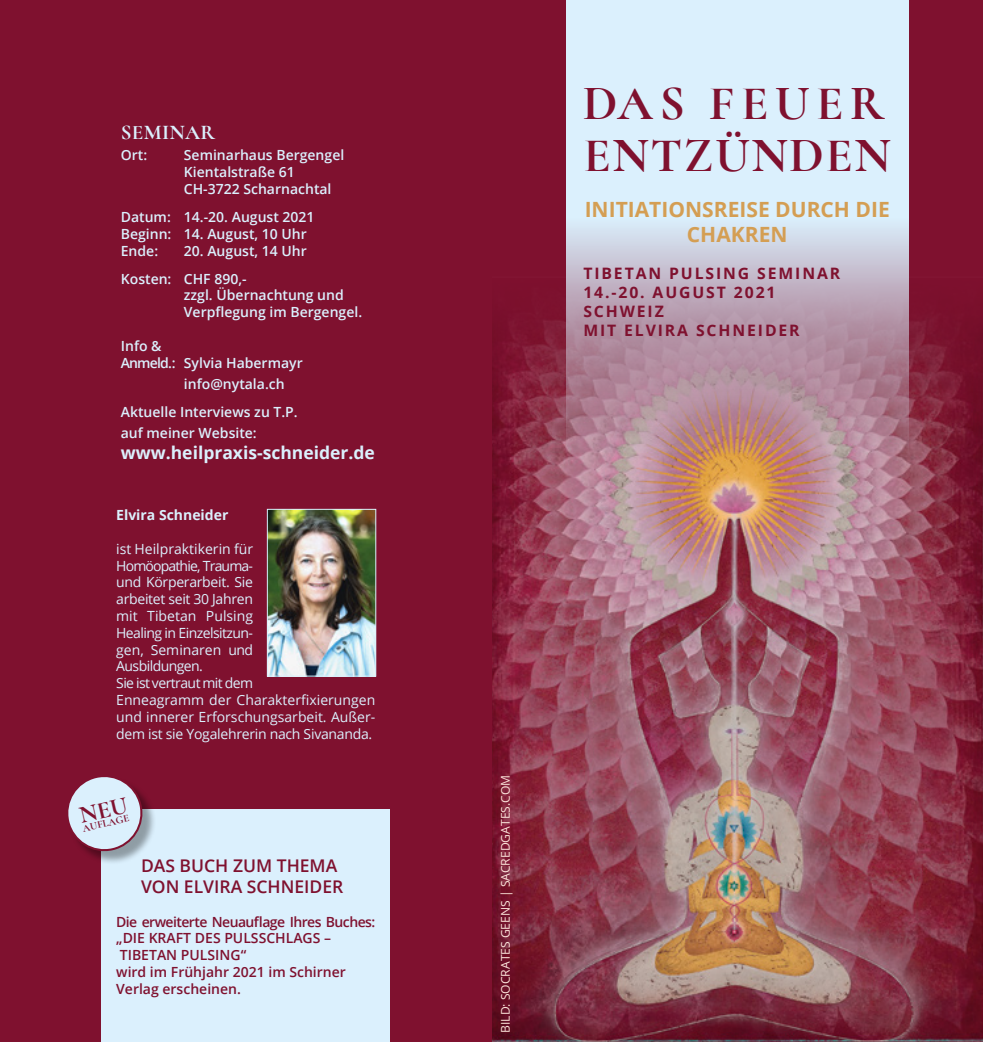
<style>
.page{position:relative;width:983px;height:1042px;background:#fff}
.page>*{position:absolute;margin:0;border:0;box-sizing:border-box;transform-origin:0 0}
.t1{font:700 49.52px/52.3px "Cormorant Garamond";letter-spacing:.03em;color:#7f112f}
.t2{font:700 21px/25.2px "Open Sans";color:#d49e53;text-align:center}
.t3{font:700 21px "Cormorant Garamond";letter-spacing:.01em;color:#dbf0fd}
.t4{font:600 17.5px/21px "Open Sans";color:#7f112f}
.t5{font:700 17.5px "Open Sans";color:#dbf0fd}
.t6{font:700 15.75px/18.9px "Open Sans";letter-spacing:.12em;color:#7f112f}
.t7{font:14px/16.8px "Open Sans";letter-spacing:-.02em;color:#dbf0fd}
.t8{font:600 14px/16.8px "Open Sans";color:#dbf0fd}
.t9{font:600 14px/16.8px "Open Sans";color:#7f112f}
.t10{font:700 14px "Open Sans";color:#dbf0fd}
.t11{font:12.08px "Open Sans";color:#fce4da}
.t12{font:700 10.5px "Cormorant Garamond";color:#7f112f}
</style>
<div class="page">
<img style="left:491px;top:446px;width:491px;height:596px">
<svg style="left:491px;top:0;width:491px;height:446px;fill:#7f112f"></svg>
<svg style="left:565px;top:0;width:343px;height:452px;fill:#d7e8f5"></svg>
<div style="left:0;top:0;width:491px;height:1042px;background:#7f112f"></div>
<img style="left:269px;top:511px;width:105px;height:163px">
<div style="left:267px;top:509px;width:109px;height:167px;border:1px solid #dbf0fd"></div>
<div style="left:101px;top:809px;width:289px;height:233px;background:#dbf0fd"></div>
<div style="left:69px;top:777px;width:88px;height:88px;background:#000;opacity:.35"></div>
<svg style="left:68px;top:777px;width:77px;height:77px"></svg>
<h2 class="t3" style="left:121px;top:120px;width:95px">SEMINAR</h2>
<p class="t8" style="left:121px;top:146px;width:28px">Ort:</p>
<p class="t8" style="left:184px;top:146px;width:162px">Seminarhaus Bergengel<br>Kientalstraße 61<br>CH-3722 Scharnachtal</p>
<p class="t8" style="left:121px;top:208px;width:195px">Datum: 14.-20. August 2021<br>Beginn: 14. August, 10 Uhr<br>Ende:</p>
<p class="t8" style="left:121px;top:236px;width:187px;line-height:28px;text-indent:63px">20. August, 14 Uhr<br>Kosten: CHF 890,-</p>
<p class="t8" style="left:184px;top:286px;width:180px">zzgl. Übernachtung und<br>Verpflegung im Bergengel.</p>
<p class="t8" style="left:121px;top:337px;width:183px">Info &amp;<br>Anmeld.: Sylvia Habermayr</p>
<p class="t8" style="left:121px;top:369px;width:178px;line-height:28px;text-indent:63px">info@nytala.ch<br>Aktuelle Interviews zu T.P.</p>
<p class="t8" style="left:121px;top:424px;width:137px">auf meiner Website:</p>
<p class="t5" style="left:121px;top:440px;width:255px">www.heilpraxis-schneider.de</p>
<p class="t10" style="left:116px;top:505px;width:114px">Elvira Schneider</p>
<p class="t7" style="left:116px;top:540px;width:260px">ist Heilpraktikerin für<br>Homöopathie, Trauma-<br>und Körperarbeit. Sie<br>arbeitet seit 30 Jahren<br>mit Tibetan Pulsing<br>Healing in Einzelsitzun-<br>gen, Seminaren und<br>Ausbildungen.<br>Sie ist vertraut mit dem<br>Enneagramm der Charakterfixierungen und innerer Erforschungsarbeit. Außer&shy;dem ist sie Yogalehrerin nach Sivananda.</p>
<p class="t12" style="left:81px;top:822px;width:49px;rotate:-13deg">AUFLAGE</p>
<p class="t4" style="left:141px;top:855px;width:204px">DAS BUCH ZUM THEMA<br>VON ELVIRA SCHNEIDER</p>
<p class="t9" style="left:116px;top:913px;width:260px">Die erweiterte Neuauflage Ihres Buches: „DIE KRAFT DES PULSSCHLAGS –<br>TIBETAN PULSING“<br>wird im Frühjahr 2021 im Schirner<br>Verlag erscheinen.</p>
<h1 class="t1" style="left:582px;top:77px;width:309px">DAS FEUER<br>ENTZÜNDEN</h1>
<h2 class="t2" style="left:584px;top:196px;width:306px">INITIATIONSREISE DURCH DIE<br>CHAKREN</h2>
<p class="t6" style="left:583px;top:264px;width:258px">TIBETAN PULSING SEMINAR<br>14.-20. AUGUST 2021<br>SCHWEIZ<br>MIT ELVIRA SCHNEIDER</p>
<p class="t11" style="left:497px;top:1033px;width:259px;rotate:-90deg">BILD: SOCRATES GEENS | SACREDGATES.COM</p>
</div>
